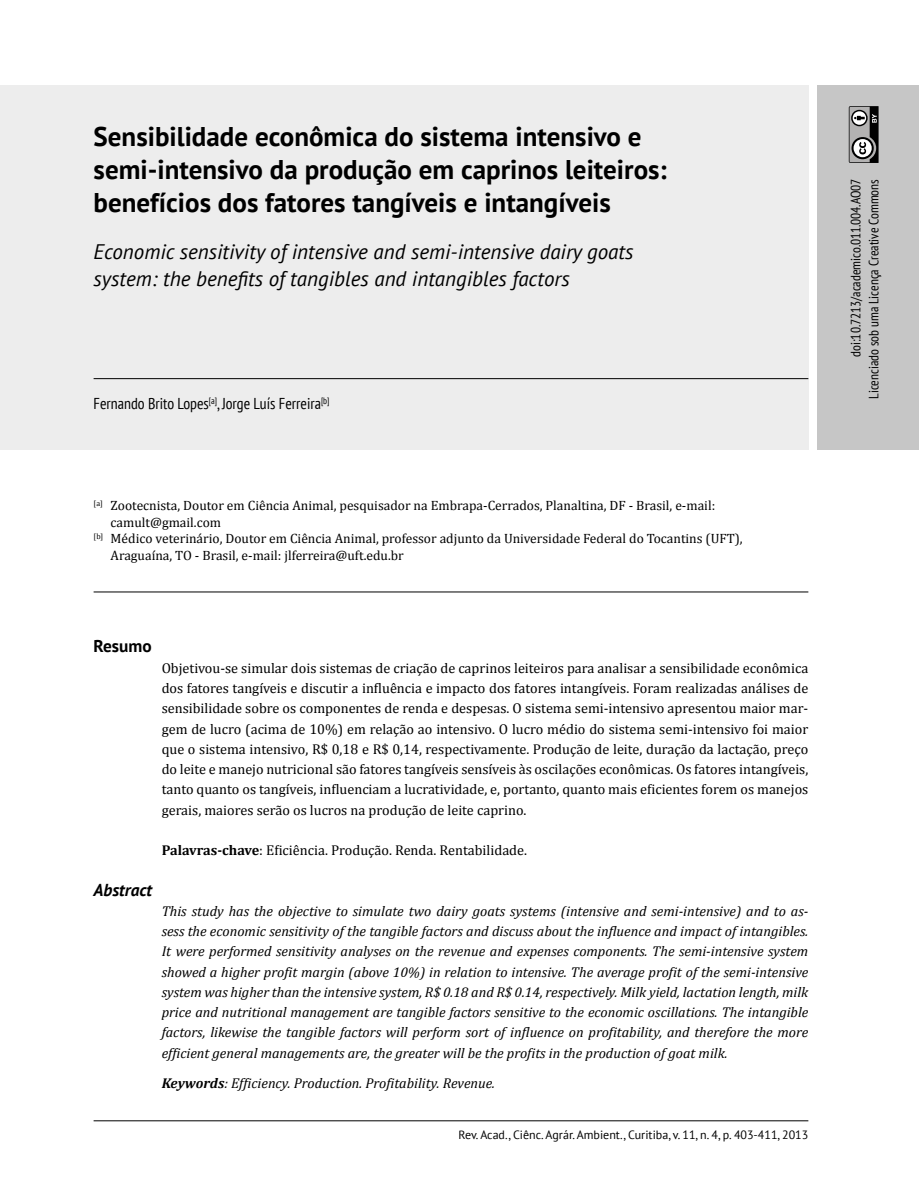
<style>
.page{position:relative;width:919px;height:1191px;background:#fff}
.page>*{position:absolute;margin:0;border:0;box-sizing:border-box;transform-origin:0 0}
.t1{font:700 27px/33px "PT Sans";color:#000}
.t2{font:italic 21px/27px "PT Sans";color:#000}
.t3{font:italic 700 17.25px "PT Sans";color:#000}
.t4{font:700 17.25px "PT Sans";color:#000}
.t5{font:condensed 15.75px "PT Sans";color:#000}
.t6{font:italic 14.25px/20.2px "Cambria";color:#000;text-align:justify}
.t7{font:14.25px/20.2px "Cambria";color:#000;text-align:justify}
.t8{font:13.5px "Cambria";color:#000}
.t9{font:condensed 13.5px/18px "PT Sans";color:#000;text-align:right}
.t10{font:12px "PT Sans";color:#000}
.s1{font-weight:700}
</style>
<div class="page">
<hr style="left:94px;top:1120px;width:714px;height:1px;background:#000">
<div style="left:0;top:85px;width:808px;height:365px;background:#ededed"></div>
<div style="left:816px;top:85px;width:102px;height:365px;background:#c6c6c6"></div>
<svg style="left:848px;top:106px;width:30px;height:57px;background:#7a7979"></svg>
<hr style="left:94px;top:378px;width:714px;height:1px;background:#000">
<hr style="left:94px;top:591px;width:714px;height:1px;background:#000">
<h1 class="t1" style="left:94px;top:119px;width:575px">Sensibilidade econômica do sistema intensivo e semi-intensivo da produção em caprinos leiteiros: benefícios dos fatores tangíveis e intangíveis</h1>
<h2 class="t2" style="left:94px;top:238px;width:541px">Economic sensitivity of intensive and semi-intensive dairy goats system: the benefits of tangibles and intangibles factors</h2>
<p class="t5" style="left:94px;top:394px;width:237px">Fernando Brito Lopes<sup>[a]</sup>, Jorge Luís Ferreira<sup>[b]</sup></p>
<p class="t8" style="left:94px;top:497px;width:623px"><sup>[a]</sup> Zootecnista, Doutor em Ciência Animal, pesquisador na Embrapa-Cerrados, Planaltina, DF - Brasil, e-mail:</p>
<p class="t8" style="left:111px;top:514px;width:112px">camult@gmail.com</p>
<p class="t8" style="left:94px;top:530px;width:650px"><sup>[b]</sup> Médico veterinário, Doutor em Ciência Animal, professor adjunto da Universidade Federal do Tocantins (UFT),</p>
<p class="t8" style="left:111px;top:547px;width:295px">Araguaína, TO - Brasil, e-mail: jlferreira@uft.edu.br</p>
<p class="t4" style="left:94px;top:635px;width:60px">Resumo</p>
<p class="t7" style="left:162px;top:657px;width:648px">Objetivou-se simular dois sistemas de criação de caprinos leiteiros para analisar a sensibilidade econômica dos fatores tangíveis e discutir a influência e impacto dos fatores intangíveis. Foram realizadas análises de sensibilidade sobre os componentes de renda e despesas. O sistema semi-intensivo apresentou maior mar&shy;gem de lucro (acima de 10%) em relação ao intensivo. O lucro médio do sistema semi-intensivo foi maior que o sistema intensivo, R$ 0,18 e R$ 0,14, respectivamente. Produção de leite, duração da lactação, preço do leite e manejo nutricional são fatores tangíveis sensíveis às oscilações econômicas. Os fatores intangíveis, tanto quanto os tangíveis, influenciam a lucratividade, e, portanto, quanto mais eficientes forem os manejos gerais, maiores serão os lucros na produção de leite caprino.</p>
<p class="t7" style="left:162px;top:839px;width:367px"><span class="s1">Palavras-chave</span>: Eficiência. Produção. Renda. Rentabilidade.</p>
<p class="t3" style="left:94px;top:878px;width:60px">Abstract</p>
<p class="t6" style="left:162px;top:900px;width:648px">This study has the objective to simulate two dairy goats systems (intensive and semi-intensive) and to as&shy;sess the economic sensitivity of the tangible factors and discuss about the influence and impact of intangibles.<br>It were performed sensitivity analyses on the revenue and expenses components. The semi-intensive system showed a higher profit margin (above 10%) in relation to intensive. The average profit of the semi-intensive system was higher than the intensive system, R$ 0.18 and R$ 0.14, respectively. Milk yield, lactation length, milk price and nutritional management are tangible factors sensitive to the economic oscillations. The intangible factors, likewise the tangible factors will perform sort of influence on profitability, and therefore the more efficient general managements are, the greater will be the profits in the production of goat milk.</p>
<p class="t6" style="left:162px;top:1072px;width:335px"><span class="s1">Keywords</span>: Efficiency. Production. Profitability. Revenue.</p>
<p class="t10" style="left:458px;top:1126px;width:351px">Rev. Acad., Ciênc. Agrár. Ambient., Curitiba, v. 11, n. 4, p. 403-411, 2013</p>
<p class="t9" style="left:846px;top:399px;width:222px;rotate:-90deg">doi:10.7213/academico.011.004.AO07<br>Licenciado sob uma Licença Creative Commons</p>
</div>
